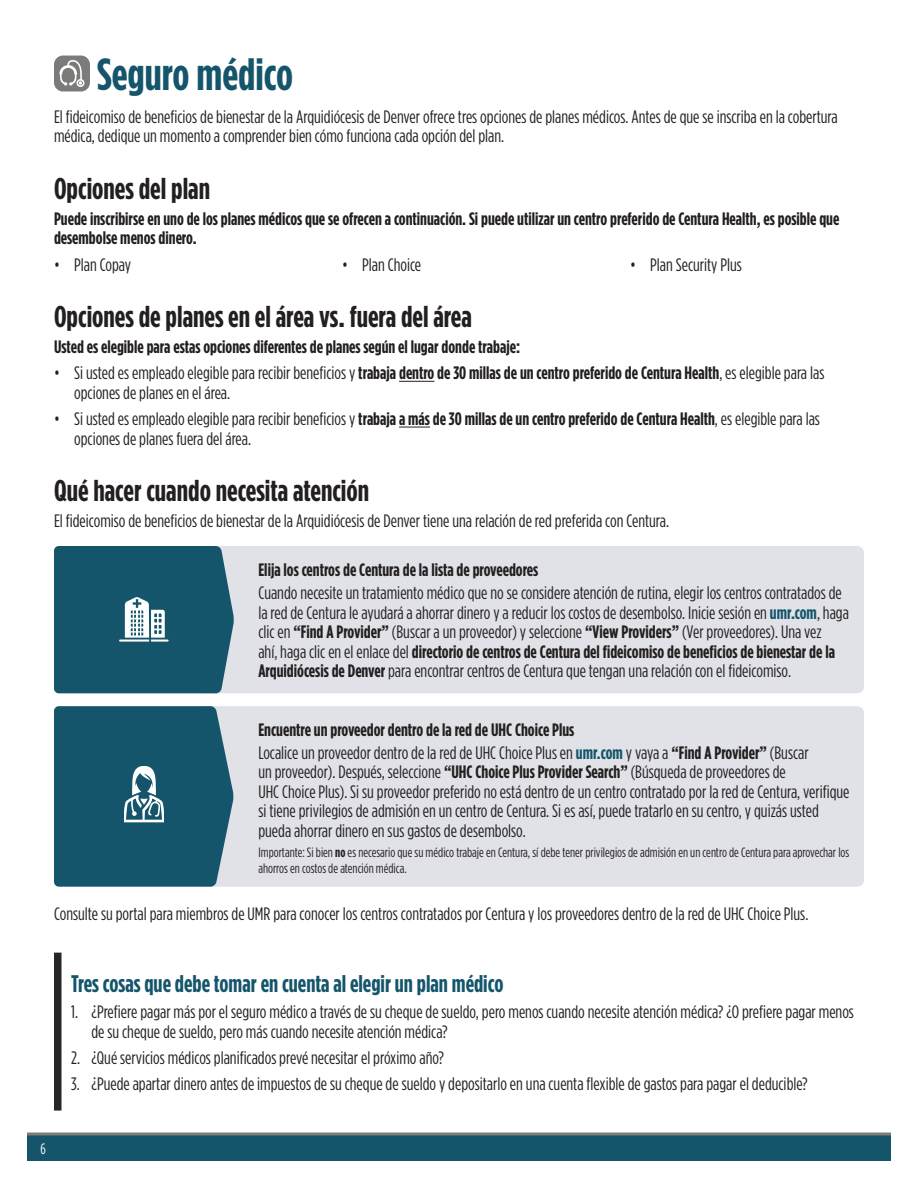
<style>
.page{position:relative;width:918px;height:1188px;background:#fff}
.page>*{position:absolute;margin:0;border:0;box-sizing:border-box;transform-origin:0 0}
.Section_Title{font:700 45px "Gotham Condensed";color:#14556b}
.Subhead{font:700 30px "Gotham Condensed";color:#231f20}
.Callout_Heading{font:700 24px "Gotham Condensed";color:#14556b}
.Bullets-black{font:18px/19.5px "Gotham Condensed";color:#231f20}
.Body{font:18px/19.5px "Gotham Condensed";color:#231f20}
.Body-2{font:700 18px/19.5px "Gotham Condensed";color:#231f20}
.Bullets-black-2{font:700 18px "Gotham Condensed";color:#231f20}
.t1{font:15px "Gotham Condensed";color:#fff}
.Bullets-black-3{font:13.5px/16.5px "Gotham Condensed";color:#231f20}
.s1{font-weight:700}
.s2{font-weight:700;color:#14556b}
</style>
<div class="page">
<div style="left:27px;top:1134px;width:864px;height:27px;background:#14556b"></div>
<svg style="left:27px;top:1132px;width:864px;height:4px;background:#7e8687"></svg>
<div style="left:54px;top:56px;width:36px;height:35px;background:#7b7b79;border-radius:9px"></div>
<svg style="left:59px;top:60px;width:26px;height:27px"></svg>
<hr style="left:399px;top:381px;width:35px;height:1px;background:#231f20">
<hr style="left:399px;top:427px;width:31px;height:1px;background:#231f20">
<div style="left:198px;top:706px;width:666px;height:181px;background:#e0e2e7;border-radius:7px"></div>
<svg style="left:54px;top:706px;width:180px;height:181px;background:#236074"></svg>
<div style="left:54px;top:953px;width:8px;height:158px;background:#252626"></div>
<div style="left:198px;top:546px;width:666px;height:147px;background:#e0e2e7;border-radius:7px"></div>
<svg style="left:54px;top:546px;width:180px;height:147px;background:#225f74"></svg>
<p class="Section_Title" style="left:97px;top:48px;width:198px">Seguro médico</p>
<p class="Body" style="left:54px;top:107px;width:785px">El fideicomiso de beneficios de bienestar de la Arquidiócesis de Denver ofrece tres opciones de planes médicos. Antes de que se inscriba en la cobertura médica, dedique un momento a comprender bien cómo funciona cada opción del plan.</p>
<p class="Subhead" style="left:54px;top:171px;width:158px">Opciones del plan</p>
<p class="Body-2" style="left:54px;top:209px;width:787px">Puede inscribirse en uno de los planes médicos que se ofrecen a continuación. Si puede utilizar un centro preferido de Centura Health, es posible que desembolse menos dinero.</p>
<p class="Bullets-black" style="left:54px;top:255px;width:79px">• Plan Copay</p>
<p class="Bullets-black" style="left:342px;top:255px;width:81px">• Plan Choice</p>
<p class="Bullets-black" style="left:630px;top:255px;width:113px">• Plan Security Plus</p>
<p class="Subhead" style="left:54px;top:299px;width:419px">Opciones de planes en el área vs. fuera del área</p>
<p class="Body-2" style="left:54px;top:337px;width:468px">Usted es elegible para estas opciones diferentes de planes según el lugar donde trabaje:</p>
<p class="Bullets-black" style="left:74px;top:363px;width:752px;text-indent:-20px">• Si usted es empleado elegible para recibir beneficios y <span class="s1">trabaja dentro de 30 millas de un centro preferido de Centura Health</span>, es elegible para las opciones de planes en el área.</p>
<p class="Bullets-black" style="left:74px;top:409px;width:747px;text-indent:-20px">• Si usted es empleado elegible para recibir beneficios y <span class="s1">trabaja a más de 30 millas de un centro preferido de Centura Health</span>, es elegible para las opciones de planes fuera del área.</p>
<p class="Subhead" style="left:54px;top:473px;width:317px">Qué hacer cuando necesita atención</p>
<p class="Body" style="left:54px;top:511px;width:617px">El fideicomiso de beneficios de bienestar de la Arquidiócesis de Denver tiene una relación de red preferida con Centura.</p>
<p class="Bullets-black-2" style="left:258px;top:560px;width:282px">Elija los centros de Centura de la lista de proveedores</p>
<p class="Bullets-black" style="left:258px;top:583px;width:592px">Cuando necesite un tratamiento médico que no se considere atención de rutina, elegir los centros contratados de la red de Centura le ayudará a ahorrar dinero y a reducir los costos de desembolso. Inicie sesión en <span class="s2">umr.com</span>, haga clic en <span class="s1">“Find A Provider”</span> (Buscar a un proveedor) y seleccione <span class="s1">“View Providers”</span> (Ver proveedores). Una vez<br>ahí, haga clic en el enlace del <span class="s1">directorio de centros de Centura del fideicomiso de beneficios de bienestar de la Arquidiócesis de Denver</span> para encontrar centros de Centura que tengan una relación con el fideicomiso.</p>
<p class="Bullets-black-2" style="left:258px;top:719px;width:318px">Encuentre un proveedor dentro de la red de UHC Choice Plus</p>
<p class="Bullets-black" style="left:258px;top:742px;width:593px">Localice un proveedor dentro de la red de UHC Choice Plus en <span class="s2">umr.com</span> y vaya a <span class="s1">“Find A Provider”</span> (Buscar<br>un proveedor). Después, seleccione <span class="s1">“UHC Choice Plus Provider Search”</span> (Búsqueda de proveedores de<br>UHC Choice Plus). Si su proveedor preferido no está dentro de un centro contratado por la red de Centura, verifique si tiene privilegios de admisión en un centro de Centura. Si es así, puede tratarlo en su centro, y quizás usted pueda ahorrar dinero en sus gastos de desembolso.</p>
<p class="Bullets-black-3" style="left:258px;top:843px;width:592px">Importante: Si bien <span class="s1">no</span> es necesario que su médico trabaje en Centura, sí debe tener privilegios de admisión en un centro de Centura para aprovechar los ahorros en costos de atención médica.</p>
<p class="Body" style="left:54px;top:904px;width:756px">Consulte su portal para miembros de UMR para conocer los centros contratados por Centura y los proveedores dentro de la red de UHC Choice Plus.</p>
<p class="t1" style="left:40px;top:1140px;width:7px">6</p>
<p class="Callout_Heading" style="left:71px;top:970px;width:434px">Tres cosas que debe tomar en cuenta al elegir un plan médico</p>
<p class="Bullets-black" style="left:92px;top:1002px;width:764px;text-indent:-20px">1. ¿Prefiere pagar más por el seguro médico a través de su cheque de sueldo, pero menos cuando necesite atención médica? ¿O prefiere pagar menos de su cheque de sueldo, pero más cuando necesite atención médica?</p>
<p class="Bullets-black" style="left:71px;top:1048px;width:374px">2. ¿Qué servicios médicos planificados prevé necesitar el próximo año?</p>
<p class="Bullets-black" style="left:71px;top:1074px;width:738px">3. ¿Puede apartar dinero antes de impuestos de su cheque de sueldo y depositarlo en una cuenta flexible de gastos para pagar el deducible?</p>
</div>
